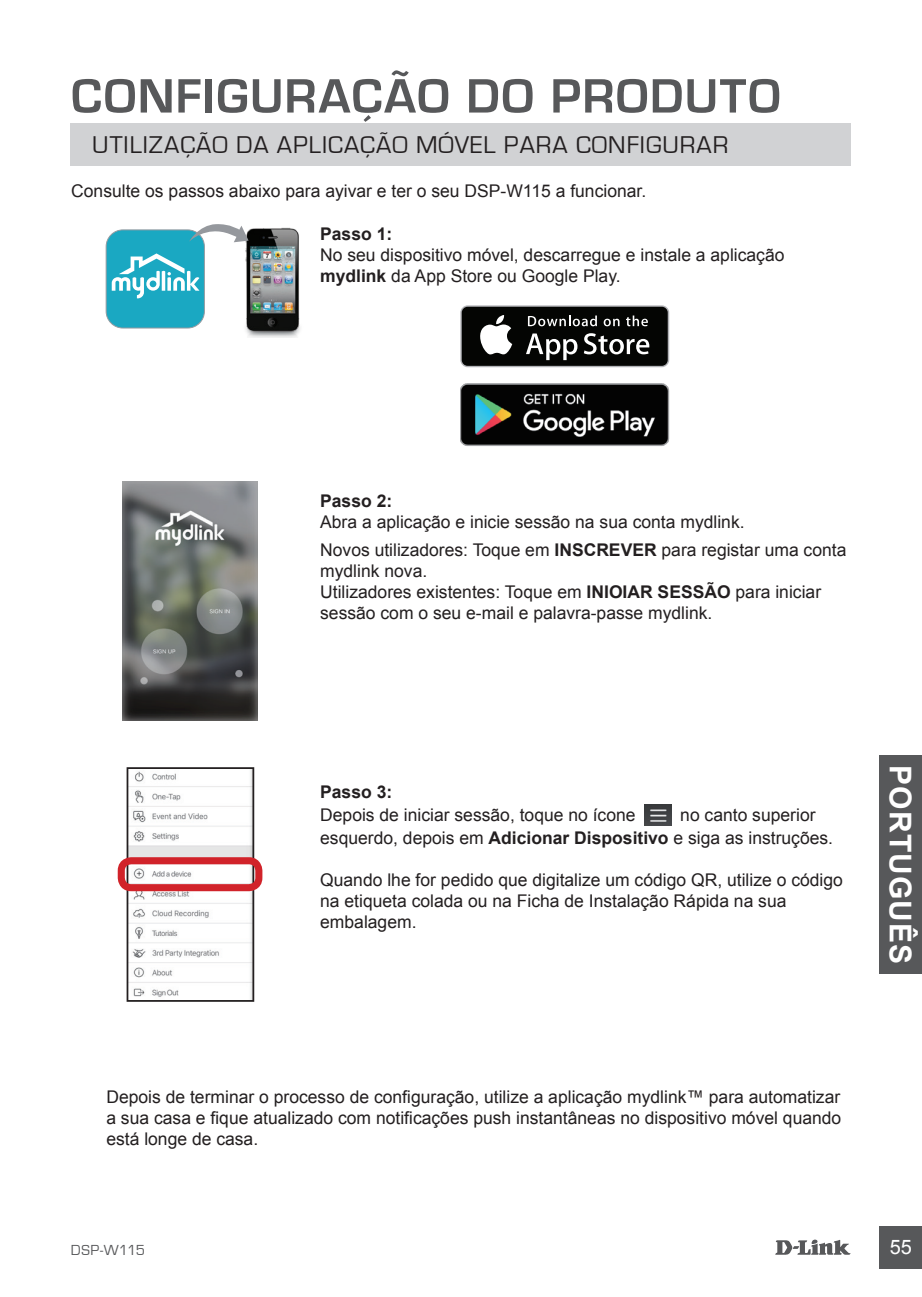
<style>
.page{position:relative;width:922px;height:1297px;background:#fff}
.page>*{position:absolute;margin:0;border:0;box-sizing:border-box;transform-origin:0 0}
.t1{font:700 50px "Eurostile";letter-spacing:.025em;color:#57585a}
.t2{font:700 30px "Arial";letter-spacing:.035em;color:#fff}
.t3{font:25px "Eurostile";letter-spacing:.04em;color:#231f20}
.t4{font:20px "Arial";color:#fff}
.t5{font:17.5px/21px "Arial";color:#231f20}
.t6{font:700 17.5px "Arial";color:#231f20}
.t7{font:15px "Eurostile";letter-spacing:.01em;color:#57585a}
.s1{font-weight:700}
</style>
<div class="page">
<svg style="left:775px;top:1239px;width:75px;height:16px"></svg>
<div style="left:879px;top:1226px;width:42px;height:43px;background:#57585a"></div>
<div style="left:879px;top:755px;width:42px;height:219px;background:#57585a"></div>
<div style="left:71px;top:124px;width:779px;height:42px;background:#d1d2d4"></div>
<img style="left:245px;top:227px;width:55px;height:111px">
<svg style="left:106px;top:224px;width:142px;height:104px"></svg>
<svg style="left:460px;top:305px;width:209px;height:62px"></svg>
<div style="left:461px;top:307px;width:206px;height:59px;background:#040503;border-radius:6px"></div>
<svg style="left:480px;top:315px;width:32px;height:39px"></svg>
<svg style="left:526px;top:333px;width:51px;height:27px"></svg>
<svg style="left:583px;top:333px;width:66px;height:21px"></svg>
<svg style="left:528px;top:315px;width:68px;height:11px"></svg>
<svg style="left:603px;top:319px;width:16px;height:7px"></svg>
<svg style="left:626px;top:315px;width:21px;height:11px"></svg>
<img style="left:460px;top:383px;width:209px;height:63px">
<img style="left:644px;top:804px;width:27px;height:21px">
<img style="left:129px;top:770px;width:122px;height:229px">
<div style="left:126px;top:767px;width:128px;height:235px;border:2px solid #231f20"></div>
<img style="left:123px;top:481px;width:134px;height:240px">
<div style="left:118px;top:857px;width:144px;height:34px;border:7px solid #d1232a;border-radius:10px"></div>
<h1 class="t1" style="left:71px;top:69px;width:711px">CONFIGURAÇÃO DO PRODUTO</h1>
<h3 class="t3" style="left:92px;top:131px;width:637px">UTILIZAÇÃO DA APLICAÇÃO MÓVEL PARA CONFIGURAR</h3>
<p class="t5" style="left:71px;top:180px;width:576px">Consulte os passos abaixo para ayivar e ter o seu DSP-W115 a funcionar.</p>
<p class="t6" style="left:320px;top:223px;width:73px">Passo 1:</p>
<p class="t5" style="left:320px;top:245px;width:465px">No seu dispositivo móvel, descarregue e instale a aplicação <span class="s1">mydlink</span> da App Store ou Google Play.</p>
<p class="t6" style="left:320px;top:489px;width:73px">Passo 2:</p>
<p class="t5" style="left:320px;top:508px;width:527px;line-height:28px">Abra a aplicação e inicie sessão na sua conta mydlink.<br>Novos utilizadores: Toque em <span class="s1">INSCREVER</span> para registar uma conta</p>
<p class="t5" style="left:320px;top:560px;width:502px">mydlink nova.<br>Utilizadores existentes: Toque em <span class="s1">INIOIAR SESSÃO</span> para iniciar sessão com o seu e-mail e palavra-passe mydlink.</p>
<p class="t6" style="left:320px;top:780px;width:73px">Passo 3:</p>
<p class="t5" style="left:320px;top:804px;width:317px">Depois de iniciar sessão, toque no ícone</p>
<p class="t5" style="left:320px;top:803px;width:514px;line-height:23.2px;text-indent:360px">no canto superior esquerdo, depois em <span class="s1">Adicionar Dispositivo</span> e siga as instruções.</p>
<p class="t5" style="left:320px;top:870px;width:524px">Quando lhe for pedido que digitalize um código QR, utilize o código na etiqueta colada ou na Ficha de Instalação Rápida na sua embalagem.</p>
<h2 class="t2" style="left:920px;top:765px;width:200px;rotate:90deg">PORTUGUÊS</h2>
<p class="t5" style="left:106px;top:1087px;width:736px;text-align:justify">Depois de terminar o processo de configuração, utilize a aplicação mydlink™ para automatizar a sua casa e fique atualizado com notificações push instantâneas no dispositivo móvel quando está longe de casa.</p>
<p class="t7" style="left:71px;top:1241px;width:76px">DSP-W115</p>
<p class="t4" style="left:889px;top:1234px;width:24px">55</p>
</div>
